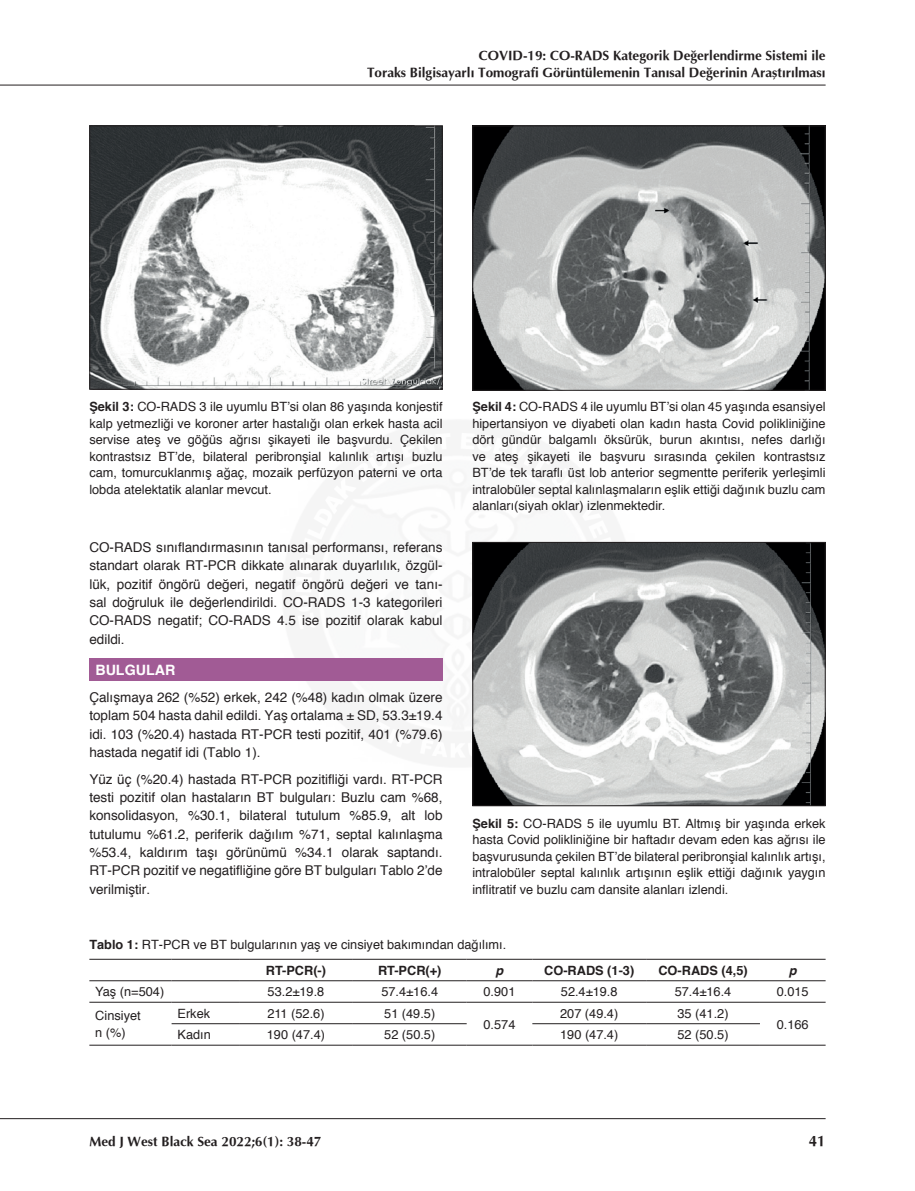
<style>
.page{position:relative;width:915px;height:1191px;background:#fff}
.page>*{position:absolute;margin:0;border:0;box-sizing:border-box;transform-origin:0 0}
.t1{font:700 15px "Optima";color:#231f20}
.t2{font:700 14.25px "Helvetica";color:#fff}
.t3{font:13.5px/18.3px "Helvetica";color:#231f20;text-align:justify}
.t4{font:700 13.5px/16.2px "Optima";color:#231f20;text-align:right}
.t5{font:12.75px/16.5px "Helvetica";color:#231f20;text-align:justify}
.t6{font:700 12.75px "Helvetica";color:#231f20}
.t7{font:italic 700 12.75px "Helvetica";color:#231f20}
.s1{font-weight:700}
</style>
<div class="page">
<hr style="left:0;top:85px;width:825px;height:1px;background:#231f20">
<hr style="left:0;top:1118px;width:825px;height:1px;background:#231f20">
<div style="left:89px;top:658px;width:353px;height:23px;background:#a15b95"></div>
<img style="left:91px;top:127px;width:349px;height:261px">
<div style="left:89px;top:125px;width:353px;height:265px;border:1px solid #231f20"></div>
<img style="left:474px;top:544px;width:349px;height:260px">
<div style="left:472px;top:542px;width:353px;height:264px;border:1px solid #231f20"></div>
<img style="left:474px;top:127px;width:349px;height:262px">
<div style="left:472px;top:125px;width:353px;height:266px;border:1px solid #231f20"></div>
<hr style="left:89px;top:1002px;width:82px;height:1px;background:#231f20">
<hr style="left:171px;top:1002px;width:68px;height:1px;background:#231f20">
<hr style="left:239px;top:1002px;width:114px;height:1px;background:#231f20">
<hr style="left:353px;top:1002px;width:113px;height:1px;background:#231f20">
<hr style="left:466px;top:1002px;width:66px;height:1px;background:#231f20">
<hr style="left:532px;top:1002px;width:114px;height:1px;background:#231f20">
<hr style="left:646px;top:1002px;width:113px;height:1px;background:#231f20">
<hr style="left:759px;top:1002px;width:66px;height:1px;background:#231f20">
<hr style="left:171px;top:1023px;width:68px;height:1px;background:#231f20">
<hr style="left:239px;top:1023px;width:114px;height:1px;background:#231f20">
<hr style="left:353px;top:1023px;width:113px;height:1px;background:#231f20">
<hr style="left:532px;top:1023px;width:114px;height:1px;background:#231f20">
<hr style="left:646px;top:1023px;width:113px;height:1px;background:#231f20">
<hr style="left:89px;top:1044px;width:82px;height:1px;background:#231f20">
<hr style="left:466px;top:1044px;width:66px;height:1px;background:#231f20">
<hr style="left:759px;top:1044px;width:66px;height:1px;background:#231f20">
<hr style="left:171px;top:1044px;width:68px;height:1px;background:#231f20">
<hr style="left:239px;top:1044px;width:114px;height:1px;background:#231f20">
<hr style="left:353px;top:1044px;width:113px;height:1px;background:#231f20">
<hr style="left:532px;top:1044px;width:114px;height:1px;background:#231f20">
<hr style="left:646px;top:1044px;width:113px;height:1px;background:#231f20">
<hr style="left:89px;top:959px;width:82px;height:1px;background:#231f20">
<hr style="left:171px;top:959px;width:68px;height:1px;background:#231f20">
<hr style="left:239px;top:959px;width:114px;height:1px;background:#231f20">
<hr style="left:353px;top:959px;width:113px;height:1px;background:#231f20">
<hr style="left:466px;top:959px;width:66px;height:1px;background:#231f20">
<hr style="left:532px;top:959px;width:114px;height:1px;background:#231f20">
<hr style="left:646px;top:959px;width:113px;height:1px;background:#231f20">
<hr style="left:759px;top:959px;width:66px;height:1px;background:#231f20">
<hr style="left:89px;top:980px;width:82px;height:1px;background:#231f20">
<hr style="left:171px;top:980px;width:68px;height:1px;background:#231f20">
<hr style="left:239px;top:980px;width:114px;height:1px;background:#231f20">
<hr style="left:353px;top:980px;width:113px;height:1px;background:#231f20">
<hr style="left:466px;top:980px;width:66px;height:1px;background:#231f20">
<hr style="left:532px;top:980px;width:114px;height:1px;background:#231f20">
<hr style="left:646px;top:980px;width:113px;height:1px;background:#231f20">
<hr style="left:759px;top:980px;width:66px;height:1px;background:#231f20">
<p class="t4" style="left:367px;top:48px;width:460px">COVID-19: CO-RADS Kategorik Değerlendirme Sistemi ile<br>Toraks Bilgisayarlı Tomografi Görüntülemenin Tanısal Değerinin Araştırılması</p>
<p class="t5" style="left:89px;top:399px;width:354px"><span class="s1">Şekil 3:</span> CO-RADS 3 ile uyumlu BT’si olan 86 yaşında konjestif kalp yetmezliği ve koroner arter hastalığı olan erkek hasta acil servise ateş ve göğüs ağrısı şikayeti ile başvurdu. Çekilen kontrastsız BT’de, bilateral peribronşial kalınlık artışı buzlu cam, tomurcuklanmış ağaç, mozaik perfüzyon paterni ve orta lobda atelektatik alanlar mevcut.</p>
<p class="t3" style="left:89px;top:538px;width:354px">CO-RADS sınıflandırmasının tanısal performansı, referans standart olarak RT-PCR dikkate alınarak duyarlılık, özgül&shy;lük, pozitif öngörü değeri, negatif öngörü değeri ve tanı&shy;sal doğruluk ile değerlendirildi. CO-RADS 1-3 kategorileri CO-RADS negatif; CO-RADS 4.5 ise pozitif olarak kabul edildi.</p>
<p class="t2" style="left:95px;top:658px;width:81px">BULGULAR</p>
<p class="t3" style="left:89px;top:688px;width:354px">Çalışmaya 262 (%52) erkek, 242 (%48) kadın olmak üzere toplam 504 hasta dahil edildi. Yaş ortalama ± SD, 53.3±19.4 idi. 103 (%20.4) hastada RT-PCR testi pozitif, 401 (%79.6) hastada negatif idi (Tablo 1).</p>
<p class="t3" style="left:89px;top:770px;width:354px">Yüz üç (%20.4) hastada RT-PCR pozitifliği vardı. RT-PCR testi pozitif olan hastaların BT bulguları: Buzlu cam %68, konsolidasyon, %30.1, bilateral tutulum %85.9, alt lob tutulumu %61.2, periferik dağılım %71, septal kalınlaşma %53.4, kaldırım taşı görünümü %34.1 olarak saptandı.<br>RT-PCR pozitif ve negatifliğine göre BT bulguları Tablo 2’de verilmiştir.</p>
<p class="t5" style="left:472px;top:399px;width:354px"><span class="s1">Şekil 4:</span> CO-RADS 4 ile uyumlu BT’si olan 45 yaşında esansiyel hipertansiyon ve diyabeti olan kadın hasta Covid polikliniğine dört gündür balgamlı öksürük, burun akıntısı, nefes darlığı ve ateş şikayeti ile başvuru sırasında çekilen kontrastsız BT’de tek taraflı üst lob anterior segmentte periferik yerleşimli intralobüler septal kalınlaşmaların eşlik ettiği dağınık buzlu cam alanları(siyah oklar) izlenmektedir.</p>
<p class="t5" style="left:472px;top:815px;width:354px"><span class="s1">Şekil 5:</span> CO-RADS 5 ile uyumlu BT. Altmış bir yaşında erkek hasta Covid polikliniğine bir haftadır devam eden kas ağrısı ile başvurusunda çekilen BT’de bilateral peribronşial kalınlık artışı, intralobüler septal kalınlık artışının eşlik ettiği dağınık yaygın inflitratif ve buzlu cam dansite alanları izlendi.</p>
<p class="t5" style="left:89px;top:931px;width:418px;line-height:26.1px;text-align:center"><span class="s1">Tablo 1:</span> RT-PCR ve BT bulgularının yaş ve cinsiyet bakımından dağılımı.<br><span class="s1">RT-PCR(-)</span></p>
<p class="t6" style="left:378px;top:960px;width:65px">RT-PCR(+)</p>
<p class="t7" style="left:495px;top:959px;width:9px">p</p>
<p class="t6" style="left:544px;top:960px;width:91px">CO-RADS (1-3)</p>
<p class="t6" style="left:658px;top:960px;width:91px">CO-RADS (4,5)</p>
<p class="t7" style="left:788px;top:959px;width:9px">p</p>
<p class="t5" style="left:95px;top:984px;width:70px">Yaş (n=504)</p>
<p class="t5" style="left:267px;top:984px;width:58px">53.2±19.8</p>
<p class="t5" style="left:381px;top:984px;width:58px">57.4±16.4</p>
<p class="t5" style="left:483px;top:984px;width:33px">0.901</p>
<p class="t5" style="left:560px;top:984px;width:58px">52.4±19.8</p>
<p class="t5" style="left:674px;top:984px;width:58px">57.4±16.4</p>
<p class="t5" style="left:776px;top:984px;width:33px">0.015</p>
<p class="t5" style="left:95px;top:1008px;width:47px">Cinsiyet n (%)</p>
<p class="t5" style="left:177px;top:1005px;width:34px">Erkek</p>
<p class="t5" style="left:267px;top:1005px;width:59px">211 (52.6)</p>
<p class="t5" style="left:384px;top:1005px;width:53px">51 (49.5)</p>
<p class="t5" style="left:560px;top:1005px;width:60px">207 (49.4)</p>
<p class="t5" style="left:677px;top:1005px;width:53px">35 (41.2)</p>
<p class="t5" style="left:776px;top:1016px;width:33px">0.166</p>
<p class="t5" style="left:483px;top:1016px;width:33px">0.574</p>
<p class="t5" style="left:177px;top:1027px;width:35px">Kadın</p>
<p class="t5" style="left:267px;top:1027px;width:60px">190 (47.4)</p>
<p class="t5" style="left:384px;top:1027px;width:53px">52 (50.5)</p>
<p class="t5" style="left:560px;top:1027px;width:60px">190 (47.4)</p>
<p class="t5" style="left:677px;top:1027px;width:53px">52 (50.5)</p>
<p class="t4" style="left:89px;top:1133px;width:233px">Med J West Black Sea 2022;6(1): 38-47</p>
<p class="t1" style="left:808px;top:1131px;width:18px">41</p>
</div>
